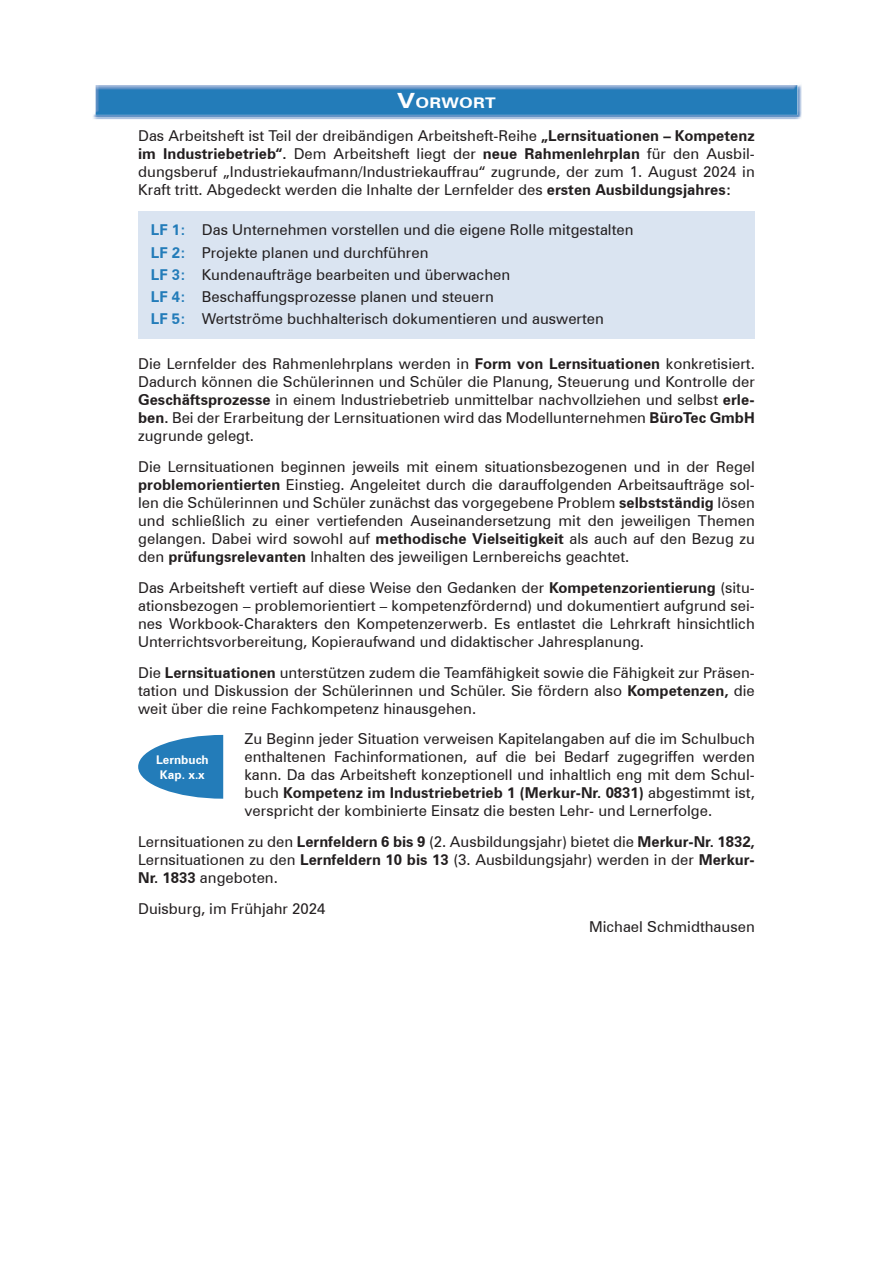
<style>
.page{position:relative;width:893px;height:1263px;background:#fff}
.page>*{position:absolute;margin:0;border:0;box-sizing:border-box;transform-origin:0 0}
.t1{font:15px/18px "Zurich BT";color:#231f20;text-align:justify}
.t2{font:700 14.7px "Zurich BT";letter-spacing:.015em;color:#fff;scale:1.2 1}
.t3{font:700 12px/14.4px "Zurich BT";color:#fff;text-align:center}
.s1{font-size:21px}
.s2{font-weight:700}
.s3{font-weight:700;color:#237cb9}
</style>
<div class="page">
<img style="left:92px;top:84px;width:709px;height:34px">
<img style="left:96px;top:85px;width:701px;height:30px">
<img style="left:397px;top:93px;width:18px;height:15px">
<img style="left:416px;top:97px;width:79px;height:11px">
<div style="left:138px;top:211px;width:617px;height:128px;background:#dae4f1"></div>
<svg style="left:138px;top:735px;width:85px;height:64px"></svg>
<p class="t2" style="left:397px;top:94px;width:83px"><span class="s1">V</span>ORWORT</p>
<p class="t1" style="left:138px;top:127px;width:618px">Das Arbeitsheft ist Teil der dreibändigen Arbeitsheft-Reihe <span class="s2">„Lernsituationen – Kompetenz im Industriebetrieb“.</span> Dem Arbeitsheft liegt der <span class="s2">neue Rahmenlehrplan</span> für den Ausbil&shy;dungsberuf „Industriekaufmann/Industriekauffrau“ zugrunde, der zum 1. August 2024 in Kraft tritt. Abgedeckt werden die Inhalte der Lernfelder des <span class="s2">ersten Ausbildungsjahres:</span></p>
<p class="t1" style="left:151px;top:219px;width:484px;line-height:22.2px;text-align:left"><span class="s3">LF 1:</span> Das Unternehmen vorstellen und die eigene Rolle mitgestalten <span class="s3">LF 2:</span> Projekte planen und durchführen<br><span class="s3">LF 3:</span> Kundenaufträge bearbeiten und überwachen<br><span class="s3">LF 4:</span> Beschaffungsprozesse planen und steuern<br><span class="s3">LF 5:</span> Wertströme buchhalterisch dokumentieren und auswerten</p>
<p class="t1" style="left:138px;top:355px;width:618px">Die Lernfelder des Rahmenlehrplans werden in <span class="s2">Form von Lernsituationen</span> konkretisiert.<br>Dadurch können die Schülerinnen und Schüler die Planung, Steuerung und Kontrolle der <span class="s2">Geschäftsprozesse</span> in einem Industriebetrieb unmittelbar nachvollziehen und selbst <span class="s2">erle&shy;ben.</span> Bei der Erarbeitung der Lernsituationen wird das Modellunternehmen <span class="s2">BüroTec GmbH </span>zugrunde gelegt.</p>
<p class="t1" style="left:138px;top:458px;width:618px">Die Lernsituationen beginnen jeweils mit einem situationsbezogenen und in der Regel <span class="s2">problemorientierten</span> Einstieg. Angeleitet durch die darauffolgenden Arbeitsaufträge sol&shy;len die Schülerinnen und Schüler zunächst das vorgegebene Problem <span class="s2">selbstständig</span> lösen und schließlich zu einer vertiefenden Auseinandersetzung mit den jeweiligen Themen gelangen. Dabei wird sowohl auf <span class="s2">methodische Vielseitigkeit</span> als auch auf den Bezug zu den <span class="s2">prüfungsrelevanten</span> Inhalten des jeweiligen Lernbereichs geachtet.</p>
<p class="t1" style="left:138px;top:579px;width:618px">Das Arbeitsheft vertieft auf diese Weise den Gedanken der <span class="s2">Kompetenzorientierung</span> (situ&shy;ationsbezogen – problemorientiert – kompetenzfördernd) und dokumentiert aufgrund sei&shy;nes Workbook-Charakters den Kompetenzerwerb. Es entlastet die Lehrkraft hinsichtlich Unterrichtsvorbereitung, Kopieraufwand und didaktischer Jahresplanung.</p>
<p class="t1" style="left:138px;top:663px;width:618px">Die <span class="s2">Lernsituationen</span> unterstützen zudem die Teamfähigkeit sowie die Fähigkeit zur Präsen&shy;tation und Diskussion der Schülerinnen und Schüler. Sie fördern also <span class="s2">Kompetenzen,</span> die weit über die reine Fachkompetenz hinausgehen.</p>
<p class="t1" style="left:244px;top:730px;width:512px">Zu Beginn jeder Situation verweisen Kapitelangaben auf die im Schulbuch enthaltenen Fachinformationen, auf die bei Bedarf zugegriffen werden kann. Da das Arbeitsheft konzeptionell und inhaltlich eng mit dem Schul&shy;buch <span class="s2">Kompetenz im Industriebetrieb 1 (Merkur-Nr. 0831)</span> abgestimmt ist, verspricht der kombinierte Einsatz die besten Lehr- und Lernerfolge.</p>
<p class="t1" style="left:138px;top:833px;width:618px">Lernsituationen zu den <span class="s2">Lernfeldern 6 bis 9</span> (2. Ausbildungsjahr) bietet die <span class="s2">Merkur-Nr. 1832, </span>Lernsituationen zu den <span class="s2">Lernfeldern 10 bis 13</span> (3. Ausbildungsjahr) werden in der <span class="s2">Merkur-Nr. 1833</span> angeboten.</p>
<p class="t1" style="left:138px;top:900px;width:189px">Duisburg, im Frühjahr 2024</p>
<p class="t1" style="left:589px;top:918px;width:167px">Michael Schmidthausen</p>
<p class="t3" style="left:156px;top:753px;width:54px">Lernbuch<br>Kap. x.x</p>
</div>
